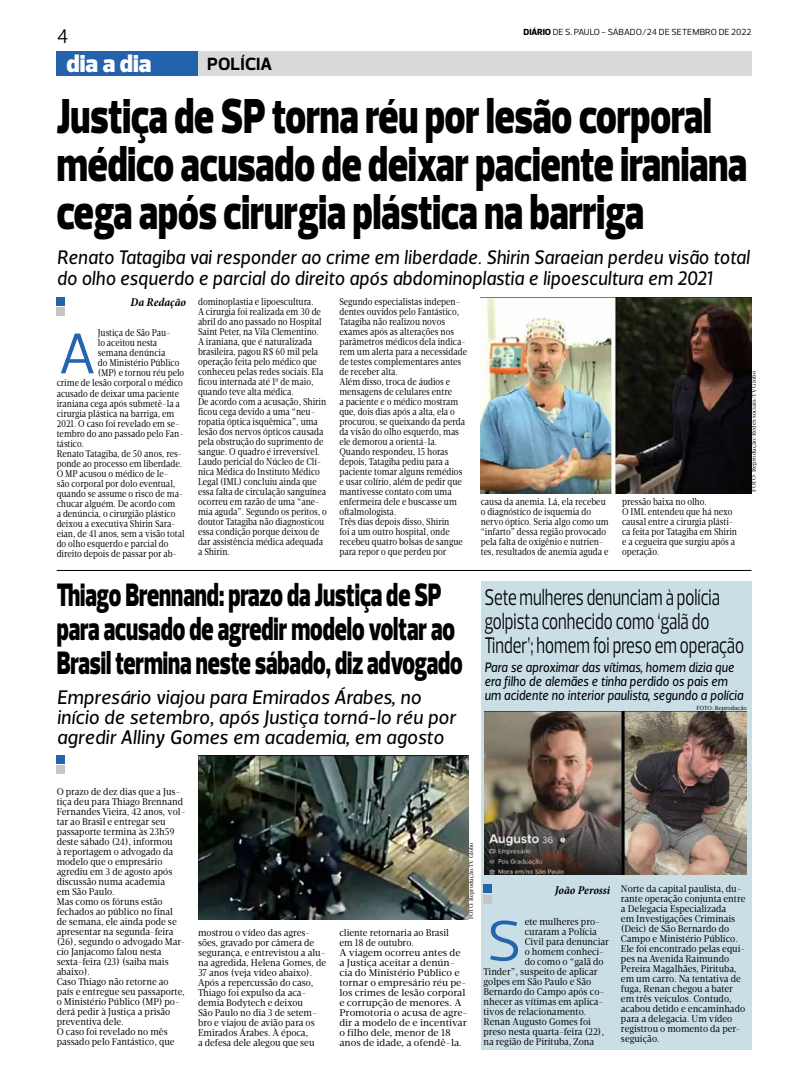
<style>
.page{position:relative;width:794px;height:1078px;background:#fff}
.page>*{position:absolute;margin:0;border:0;box-sizing:border-box;transform-origin:0 0}
.t1{font:58px "Prelo";color:#2565ae}
.t2{font:900 50px/48px "Prelo";color:#000;scale:.75 1}
.t3{font:900 33px/34px "Prelo";color:#000;scale:.69 1}
.t4{font:900 25px "Prelo";color:#fff}
.t5{font:23px/24px "Prelo";color:#000;scale:.71 1}
.t6{font:italic 20px/21px "Velino Sans";color:#000;scale:.95 1}
.t7{font:italic 20px/20px "Velino Sans";color:#000}
.t8{font:20px "Prelo";color:#000}
.t9{font:700 18px "Prelo";color:#000}
.t10{font:italic 14px/14px "Velino Sans";color:#000;scale:.89 1}
.t11{font:italic 700 condensed 12px "Minion Pro";letter-spacing:-.005em;color:#000}
.t12{font:10px/10px "Velino Text";color:#000;scale:.83 1}
.t13{font:10px/10px "Velino Text";color:#000;scale:.9 1}
.t14{font:9px "Prelo";color:#000}
.t15{font:6px "Velino Text";color:#000;scale:.94 1}
.t16{font:6px "Velino Text";color:#000}
.s1{font-weight:800}
</style>
<div class="page">
<div style="left:148px;top:51px;width:603px;height:24px;background:#dadada"></div>
<div style="left:57px;top:51px;width:141px;height:24px;background:#2363ad"></div>
<hr style="left:57px;top:570px;width:694px;height:1px;background:#000">
<div style="left:57px;top:765px;width:8px;height:9px;background:#c6c6c6"></div>
<div style="left:57px;top:755px;width:8px;height:8px;background:#2464ae"></div>
<div style="left:57px;top:307px;width:8px;height:8px;background:#c6c6c6"></div>
<div style="left:57px;top:297px;width:8px;height:8px;background:#2464ae"></div>
<div style="left:481px;top:581px;width:270px;height:468px;background:#cadee6"></div>
<div style="left:483px;top:894px;width:8px;height:9px;background:#c6c6c6"></div>
<div style="left:483px;top:884px;width:8px;height:8px;background:#2464ae"></div>
<img style="left:484px;top:711px;width:262px;height:163px">
<img style="left:198px;top:755px;width:271px;height:164px">
<img style="left:481px;top:297px;width:270px;height:196px">
<h3 class="t8" style="left:57px;top:24px;width:13px">4</h3>
<h3 class="t4" style="left:67px;top:48px;width:86px">dia a dia</h3>
<h3 class="t9" style="left:207px;top:53px;width:67px">POLÍCIA</h3>
<p class="t14" style="left:523px;top:27px;width:229px"><span class="s1">DIÁRIO</span> DE S. PAULO - SÁBADO/24 DE SETEMBRO DE 2022</p>
<h2 class="t2" style="left:57px;top:92px;width:922px">Justiça de SP torna réu por lesão corporal médico acusado de deixar paciente iraniana cega após cirurgia plástica na barriga</h2>
<h3 class="t6" style="left:57px;top:247px;width:731px">Renato Tatagiba vai responder ao crime em liberdade. Shirin Saraeian perdeu visão total do olho esquerdo e parcial do direito após abdominoplastia e lipoescultura em 2021</h3>
<p class="t11" style="left:130px;top:293px;width:57px">Da Redação</p>
<p class="t12" style="left:98px;top:328px;width:89px">Justiça de São Pau-</p>
<p class="t12" style="left:98px;top:338px;width:73px">lo aceitou nesta</p>
<p class="t12" style="left:98px;top:348px;width:83px">semana denúncia</p>
<p class="t12" style="left:98px;top:358px;width:100px">do Ministério Público</p>
<p class="t12" style="left:98px;top:368px;width:106px">(MP) e tornou réu pelo</p>
<p class="t12" style="left:57px;top:378px;width:154px">crime de lesão corporal o médico</p>
<p class="t12" style="left:57px;top:388px;width:149px">acusado de deixar uma paciente</p>
<p class="t12" style="left:57px;top:398px;width:150px">iraniana cega após submetê-la a</p>
<p class="t12" style="left:57px;top:408px;width:143px">cirurgia plástica na barriga, em</p>
<p class="t12" style="left:57px;top:418px;width:149px">2021. O caso foi revelado em se-</p>
<p class="t12" style="left:57px;top:428px;width:155px">tembro do ano passado pelo Fan-</p>
<p class="t12" style="left:57px;top:438px;width:35px">tástico.</p>
<p class="t12" style="left:57px;top:448px;width:153px">Renato Tatagiba, de 50 anos, res-</p>
<p class="t12" style="left:57px;top:458px;width:153px">ponde ao processo em liberdade.</p>
<p class="t12" style="left:57px;top:468px;width:136px">O MP acusou o médico de le-</p>
<p class="t12" style="left:57px;top:478px;width:144px">são corporal por dolo eventual,</p>
<p class="t12" style="left:57px;top:488px;width:154px">quando se assume o risco de ma-</p>
<p class="t12" style="left:57px;top:498px;width:144px">chucar alguém. De acordo com</p>
<p class="t12" style="left:57px;top:508px;width:145px">a denúncia, o cirurgião plástico</p>
<p class="t12" style="left:57px;top:518px;width:145px">deixou a executiva Shirin Sara-</p>
<p class="t12" style="left:57px;top:528px;width:156px">eian, de 41 anos, sem a visão total</p>
<p class="t12" style="left:57px;top:538px;width:136px">do olho esquerdo e parcial do</p>
<p class="t12" style="left:57px;top:548px;width:146px">direito depois de passar por ab-</p>
<h1 class="t1" style="left:58px;top:318px;width:39px">A</h1>
<p class="t12" style="left:198px;top:296px;width:157px">dominoplastia e lipoescultura.<br>A cirurgia foi realizada em 30 de abril do ano passado no Hospital<br>Saint Peter, na Vila Clementino.<br>A iraniana, que é naturalizada brasileira, pagou R$ 60 mil pela operação feita pelo médico que conheceu pelas redes sociais. Ela ficou internada até 1º de maio, quando teve alta médica.<br>De acordo com a acusação, Shirin ficou cega devido a uma “neu&shy;ropatia óptica isquêmica”, uma lesão dos nervos ópticos causada pela obstrução do suprimento de sangue. O quadro é irreversível.<br>Laudo pericial do Núcleo de Clí&shy;nica Médica do Instituto Médico<br>Legal (IML) concluiu ainda que essa falta de circulação sanguínea ocorreu em razão de uma “ane&shy;mia aguda”. Segundo os peritos, o doutor Tatagiba não diagnosticou essa condição porque deixou de dar assistência médica adequada a Shirin.</p>
<p class="t12" style="left:339px;top:296px;width:155px">Segundo especialistas indepen&shy;dentes ouvidos pelo Fantástico,<br>Tatagiba não realizou novos exames após as alterações nos parâmetros médicos dela indica&shy;rem um alerta para a necessidade de testes complementares antes de receber alta.<br>Além disso, troca de áudios e mensagens de celulares entre<br>a paciente e o médico mostram que, dois dias após a alta, ela o procurou, se queixando da perda da visão do olho esquerdo, mas ele demorou a orientá-la.<br>Quando respondeu, 15 horas depois, Tatagiba pediu para a paciente tomar alguns remédios e usar colírio, além de pedir que mantivesse contato com uma enfermeira dele e buscasse um oftalmologista.<br>Três dias depois disso, Shirin<br>foi a um outro hospital, onde recebeu quatro bolsas de sangue para repor o que perdeu por</p>
<p class="t12" style="left:481px;top:496px;width:156px">causa da anemia. Lá, ela recebeu o diagnóstico de isquemia do nervo óptico. Seria algo como um “infarto” dessa região provocado pela falta de oxigênio e nutrien&shy;tes, resultados de anemia aguda e</p>
<p class="t12" style="left:622px;top:496px;width:140px">pressão baixa no olho.<br>O IML entendeu que há nexo causal entre a cirurgia plásti&shy;ca feita por Tatagiba em Shirin e a cegueira que surgiu após a operação.</p>
<p class="t16" style="left:750px;top:491px;width:122px;rotate:-90deg">FOTO: Reprodução/Redes sociais/TV Globo</p>
<h3 class="t3" style="left:57px;top:578px;width:590px">Thiago Brennand: prazo da Justiça de SP para acusado de agredir modelo voltar ao<br>Brasil termina neste sábado, diz advogado</h3>
<h3 class="t7" style="left:57px;top:687px;width:400px">Empresário viajou para Emirados Árabes, no início de setembro, após Justiça torná-lo réu por agredir Alliny Gomes em academia, em agosto</h3>
<p class="t13" style="left:57px;top:786px;width:145px">O prazo de dez dias que a Jus&shy;tiça deu para Thiago Brennand<br>Fernandes Vieira, 42 anos, vol&shy;tar ao Brasil e entregar seu passaporte termina às 23h59 deste sábado (24), informou<br>à reportagem o advogado da modelo que o empresário agrediu em 3 de agosto após discussão numa academia<br>em São Paulo.<br>Mas como os fóruns estão fechados ao público no final<br>de semana, ele ainda pode se apresentar na segunda-feira (26), segundo o advogado Mar&shy;cio Janjacomo falou nesta sexta-feira (23) (saiba mais abaixo).<br>Caso Thiago não retorne ao país e entregue seu passaporte, o Ministério Público (MP) po&shy;derá pedir à Justiça a prisão preventiva dele.<br>O caso foi revelado no mês passado pelo Fantástico, que</p>
<p class="t15" style="left:467px;top:919px;width:83px;rotate:-90deg">FOTO: Reprodução/TV Globo</p>
<p class="t13" style="left:198px;top:927px;width:144px">mostrou o vídeo das agres&shy;sões, gravado por câmera de segurança, e entrevistou a alu&shy;na agredida, Helena Gomes, de<br>37 anos (veja vídeo abaixo).<br>Após a repercussão do caso,<br>Thiago foi expulso da aca&shy;demia Bodytech e deixou<br>São Paulo no dia 3 de setem&shy;bro e viajou de avião para os<br>Emirados Árabes. À época,<br>a defesa dele alegou que seu</p>
<p class="t13" style="left:339px;top:927px;width:144px">cliente retornaria ao Brasil<br>em 18 de outubro.<br>A viagem ocorreu antes de a Justiça aceitar a denún&shy;cia do Ministério Público e tornar o empresário réu pe&shy;los crimes de lesão corporal e corrupção de menores. A<br>Promotoria o acusa de agre&shy;dir a modelo de e incentivar o filho dele, menor de 18 anos de idade, a ofendê-la.</p>
<h3 class="t5" style="left:484px;top:585px;width:367px">Sete mulheres denunciam à polícia golpista conhecido como ‘galã do<br>Tinder’; homem foi preso em operação</h3>
<h3 class="t10" style="left:484px;top:660px;width:292px">Para se aproximar das vítimas, homem dizia que era filho de alemães e tinha perdido os pais em um acidente no interior paulista, segundo a polícia</h3>
<p class="t15" style="left:696px;top:704px;width:55px">FOTO: Reprodução</p>
<p class="t11" style="left:555px;top:881px;width:57px">João Perossi</p>
<p class="t13" style="left:525px;top:916px;width:85px">ete mulheres pro-</p>
<p class="t13" style="left:525px;top:926px;width:82px">curaram a Polícia</p>
<p class="t13" style="left:525px;top:936px;width:95px">Civil para denunciar</p>
<p class="t13" style="left:525px;top:946px;width:90px">o homem conheci-</p>
<p class="t13" style="left:525px;top:956px;width:89px">do como o “galã do</p>
<p class="t13" style="left:483px;top:966px;width:128px">Tinder”, suspeito de aplicar</p>
<p class="t13" style="left:483px;top:976px;width:121px">golpes em São Paulo e São</p>
<p class="t13" style="left:483px;top:986px;width:136px">Bernardo do Campo após co-</p>
<p class="t13" style="left:483px;top:996px;width:135px">nhecer as vítimas em aplica-</p>
<p class="t13" style="left:483px;top:1006px;width:116px">tivos de relacionamento.</p>
<p class="t13" style="left:483px;top:1016px;width:121px">Renan Augusto Gomes foi</p>
<p class="t13" style="left:483px;top:1026px;width:136px">preso nesta quarta-feira (22),</p>
<p class="t13" style="left:483px;top:1036px;width:125px">na região de Pirituba, Zona</p>
<h1 class="t1" style="left:487px;top:905px;width:36px">S</h1>
<p class="t13" style="left:621px;top:883px;width:140px">Norte da capital paulista, du&shy;rante operação conjunta entre a Delegacia Especializada<br>em Investigações Criminais (Deic) de São Bernardo do<br>Campo e Ministério Público.<br>Ele foi encontrado pelas equi&shy;pes na Avenida Raimundo<br>Pereira Magalhães, Pirituba, em um carro. Na tentativa de fuga, Renan chegou a bater em três veículos. Contudo, acabou detido e encaminhado para a delegacia. Um vídeo registrou o momento da per&shy;seguição.</p>
</div>
